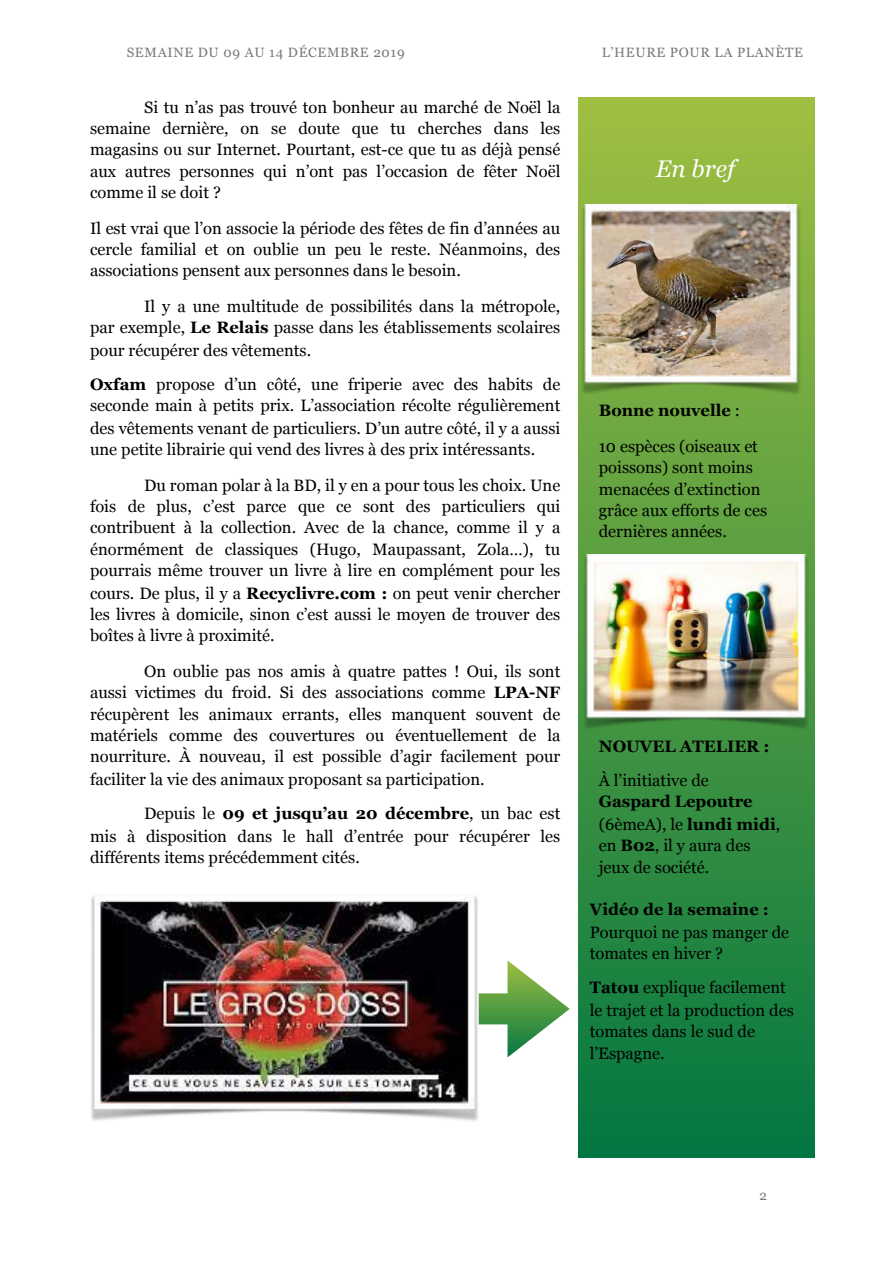
<style>
.page{position:relative;width:893px;height:1263px;background:#fff}
.page>*{position:absolute;margin:0;border:0;box-sizing:border-box;transform-origin:0 0}
.t1{font:italic 24px "Georgia";color:#fff}
.t2{font:16.5px/21px "Georgia";color:#000}
.t3{font:700 16.5px/22.5px "Georgia";color:#000}
.t4{font:13.5px "Georgia";letter-spacing:.05em;color:#7a7a7a}
.s1{font-weight:700}
.s2{font-weight:400}
</style>
<div class="page">
<div style="left:578px;top:98px;width:236px;height:1060px;background:linear-gradient(to bottom,#9fbf41,#027641)"></div>
<img style="left:583px;top:554px;width:226px;height:177px">
<img style="left:582px;top:204px;width:218px;height:192px">
<img style="left:91px;top:895px;width:387px;height:226px">
<svg style="left:478px;top:960px;width:91px;height:97px"></svg>
<p class="t4" style="left:127px;top:45px;width:279px">SEMAINE DU 09 AU 14 DÉCEMBRE 2019</p>
<p class="t4" style="left:601px;top:45px;width:203px">L’HEURE POUR LA PLANÈTE</p>
<p class="t2" style="left:90px;top:96px;width:472px;text-align:justify;text-indent:54px">Si tu n’as pas trouvé ton bonheur au marché de Noël la semaine dernière, on se doute que tu cherches dans les magasins ou sur Internet. Pourtant, est-ce que tu as déjà pensé</p>
<p class="t2" style="left:90px;top:161px;width:472px">aux autres personnes qui n’ont pas l’occasion de fêter Noël comme il se doit ?</p>
<p class="t2" style="left:90px;top:218px;width:472px;text-align:justify">Il est vrai que l’on associe la période des fêtes de fin d’années au cercle familial et on oublie un peu le reste. Néanmoins, des associations pensent aux personnes dans le besoin.</p>
<p class="t2" style="left:90px;top:296px;width:472px;text-align:right">Il y a une multitude de possibilités dans la métropole,<br>par exemple, <span class="s1">Le Relais</span> passe dans les établissements scolaires</p>
<p class="t2" style="left:90px;top:332px;width:472px;line-height:34.5px">pour récupérer des vêtements.<br><span class="s1">Oxfam</span> propose d’un côté, une friperie avec des habits de</p>
<p class="t2" style="left:90px;top:394px;width:472px;line-height:22.5px">seconde main à petits prix. L’association récolte régulièrement des vêtements venant de particuliers. D’un autre côté, il y a aussi</p>
<p class="t2" style="left:144px;top:431px;width:418px;line-height:36px;text-indent:-54px">une petite librairie qui vend des livres à des prix intéressants.<br>Du roman polar à la BD, il y en a pour tous les choix. Une</p>
<p class="t2" style="left:90px;top:495px;width:472px">fois de plus, c’est parce que ce sont des particuliers qui contribuent à la collection. Avec de la chance, comme il y a</p>
<p class="t2" style="left:90px;top:539px;width:472px">énormément de classiques (Hugo, Maupassant, Zola…), tu pourrais même trouver un livre à lire en complément pour les</p>
<p class="t2" style="left:90px;top:582px;width:472px;text-align:justify">cours. De plus, il y a <span class="s1">Recyclivre.com :</span> on peut venir chercher les livres à domicile, sinon c’est aussi le moyen de trouver des boîtes à livre à proximité.</p>
<p class="t2" style="left:90px;top:660px;width:472px;text-align:right">On oublie pas nos amis à quatre pattes ! Oui, ils sont<br>aussi victimes du froid. Si des associations comme <span class="s1">LPA-NF</span></p>
<p class="t2" style="left:90px;top:704px;width:472px;text-align:justify">récupèrent les animaux errants, elles manquent souvent de matériels comme des couvertures ou éventuellement de la nourriture. À nouveau, il est possible d’agir facilement pour</p>
<p class="t2" style="left:144px;top:761px;width:418px;line-height:34.5px;text-indent:-54px">faciliter la vie des animaux proposant sa participation.<br>Depuis le <span class="s1">09 et jusqu’au 20 décembre</span>, un bac est</p>
<p class="t2" style="left:90px;top:825px;width:472px">mis à disposition dans le hall d’entrée pour récupérer les différents items précédemment cités.</p>
<h1 class="t1" style="left:656px;top:155px;width:81px">En bref</h1>
<p class="t2" style="left:598px;top:392px;width:161px;line-height:36px"><span class="s1">Bonne nouvelle</span> :<br>10 espèces (oiseaux et</p>
<p class="t2" style="left:598px;top:455px;width:163px;line-height:22.5px">poissons) sont moins menacées d’extinction</p>
<p class="t2" style="left:598px;top:500px;width:170px">grâce aux efforts de ces dernières années.</p>
<p class="t3" style="left:598px;top:734px;width:172px">NOUVEL ATELIER :</p>
<p class="t2" style="left:598px;top:770px;width:111px">À l’initiative de</p>
<p class="t3" style="left:598px;top:790px;width:183px">Gaspard Lepoutre <span class="s2">(6èmeA), le</span> lundi midi<span class="s2">,</span></p>
<p class="t2" style="left:598px;top:833px;width:153px;line-height:22.5px">en <span class="s1">B02</span>, il y aura des jeux de société.</p>
<p class="t3" style="left:590px;top:898px;width:181px">Vidéo de la semaine :</p>
<p class="t2" style="left:590px;top:921px;width:201px">Pourquoi ne pas manger de tomates en hiver ?</p>
<p class="t2" style="left:590px;top:976px;width:205px;line-height:22.5px"><span class="s1">Tatou</span> explique facilement le trajet et la production des</p>
<p class="t2" style="left:590px;top:1019px;width:167px;line-height:22.5px">tomates dans le sud de l’Espagne.</p>
<p class="t4" style="left:759px;top:1188px;width:9px">2</p>
</div>
